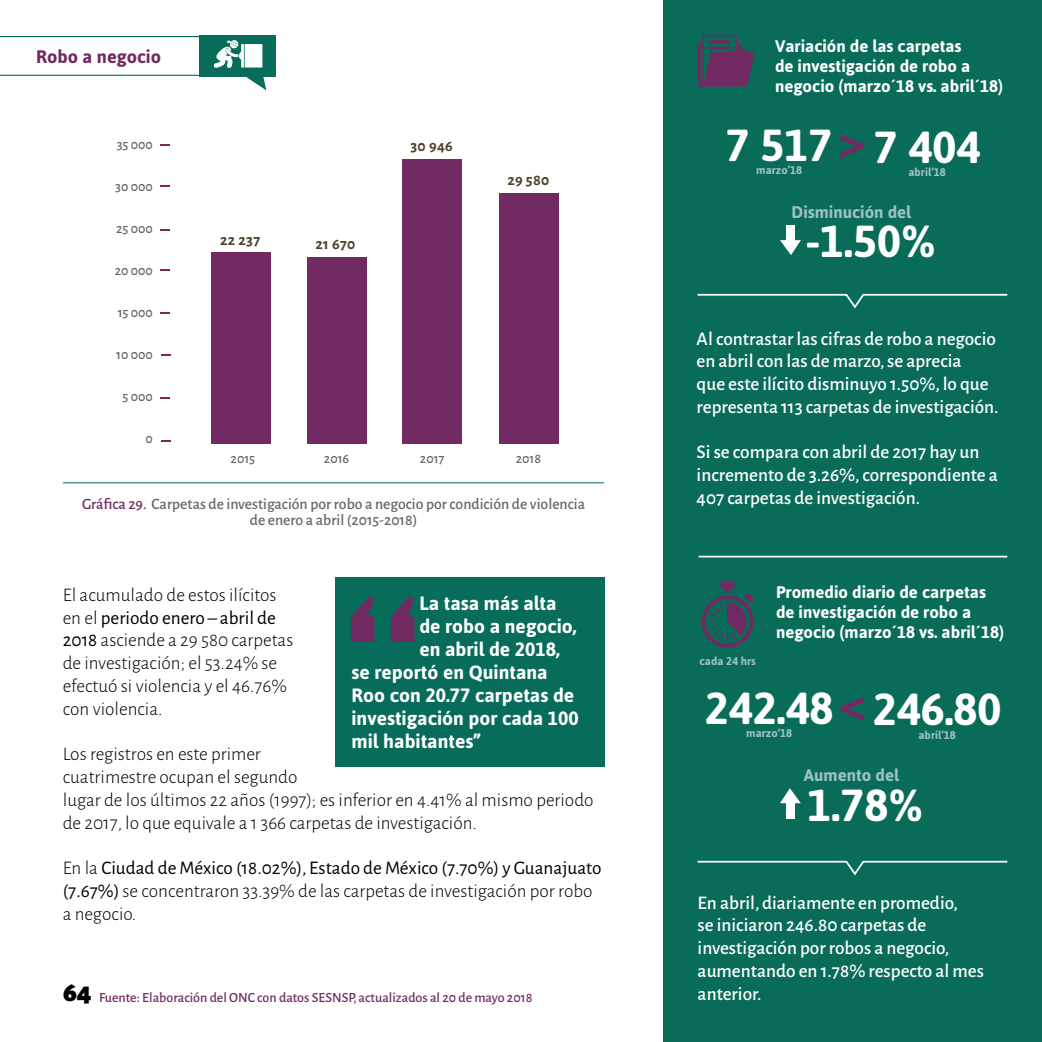
<style>
.page{position:relative;width:1042px;height:1042px;background:#fff}
.page>*{position:absolute;margin:0;border:0;box-sizing:border-box;transform-origin:0 0}
.t1{font:700 44.8px "Asap";color:#fff}
.t2{font:900 28px "Alegreya Sans";color:#000}
.t3{font:300 19.25px/22.8px "Alegreya Sans";color:#000}
.t4{font:500 19.25px/22.8px "Alegreya Sans";color:#fff}
.t5{font:700 19.25px "Asap";color:#fff}
.t6{font:700 18.2px "Asap";color:#712b62}
.t7{font:700 16.8px/20.1px "Asap";color:#fff}
.t8{font:700 16.8px "Asap";color:#9fc1c0}
.t9{font:500 15.75px/15.8px "Alegreya Sans";color:#666;text-align:center}
.t10{font:700 15.75px "Alegreya Sans SC";letter-spacing:.025em;color:#4d4129}
.t11{font:500 14px "Alegreya Sans";color:#712b62}
.t12{font:500 14px "Alegreya Sans";color:#666}
.t13{font:700 11.2px "Asap";color:#9fc1c0}
.s1{color:#712b62}
.s2{font-weight:400}
</style>
<div class="page">
<hr style="left:63px;top:482px;width:541px;height:1px;background:#076c5a">
<hr style="left:0;top:75px;width:199px;height:1px;background:#076c5a">
<svg style="left:245px;top:76px;width:21px;height:14px"></svg>
<hr style="left:0;top:36px;width:199px;height:1px;background:#076c5a">
<div style="left:199px;top:35px;width:77px;height:41px;background:#076c5a"></div>
<svg style="left:213px;top:40px;width:49px;height:28px"></svg>
<div style="left:335px;top:577px;width:269px;height:190px;background:#076c5a"></div>
<svg style="left:351px;top:596px;width:63px;height:46px"></svg>
<svg style="left:160px;top:397px;width:10px;height:2px"></svg>
<svg style="left:161px;top:354px;width:9px;height:2px"></svg>
<svg style="left:160px;top:185px;width:10px;height:2px"></svg>
<svg style="left:160px;top:144px;width:10px;height:2px"></svg>
<div style="left:211px;top:252px;width:59px;height:191px;background:#712b62"></div>
<div style="left:307px;top:257px;width:59px;height:186px;background:#712b62"></div>
<div style="left:403px;top:159px;width:59px;height:284px;background:#712b62"></div>
<div style="left:499px;top:193px;width:59px;height:250px;background:#712b62"></div>
<div style="left:663px;top:0;width:379px;height:1042px;background:#096c59"></div>
<svg style="left:697px;top:35px;width:57px;height:52px"></svg>
<svg style="left:701px;top:580px;width:53px;height:68px"></svg>
<svg style="left:697px;top:293px;width:311px;height:16px"></svg>
<svg style="left:697px;top:860px;width:311px;height:16px"></svg>
<hr style="left:698px;top:556px;width:309px;height:1px;background:#fff">
<div style="left:786px;top:225px;width:8px;height:17px;background:#fff"></div>
<svg style="left:780px;top:240px;width:21px;height:15px"></svg>
<div style="left:786px;top:801px;width:8px;height:17px;background:#fff"></div>
<svg style="left:780px;top:788px;width:21px;height:15px"></svg>
<p class="t6" style="left:36px;top:44px;width:127px">Robo a negocio</p>
<p class="t12" style="left:117px;top:135px;width:38px">35 000</p>
<p class="t12" style="left:115px;top:177px;width:39px">30 000</p>
<p class="t12" style="left:116px;top:219px;width:38px">25 000</p>
<p class="t12" style="left:115px;top:261px;width:40px">20 000</p>
<p class="t12" style="left:118px;top:303px;width:37px">15 000</p>
<p class="t12" style="left:116px;top:345px;width:38px">10 000</p>
<p class="t12" style="left:123px;top:387px;width:32px">5 000</p>
<p class="t12" style="left:145px;top:429px;width:9px">0</p>
<p class="t10" style="left:220px;top:229px;width:42px">22 237</p>
<p class="t10" style="left:315px;top:233px;width:42px">21 670</p>
<p class="t10" style="left:410px;top:134px;width:44px">30 946</p>
<p class="t10" style="left:507px;top:168px;width:44px">29 580</p>
<p class="t12" style="left:231px;top:449px;width:26px">2015</p>
<p class="t12" style="left:324px;top:449px;width:27px">2016</p>
<p class="t12" style="left:420px;top:449px;width:26px">2017</p>
<p class="t12" style="left:516px;top:449px;width:27px">2018</p>
<p class="t9" style="left:82px;top:495px;width:504px"><span class="s1">Gráfica 29.</span> Carpetas de investigación por robo a negocio por condición de violencia de enero a abril (2015-2018)</p>
<p class="t3" style="left:63px;top:583px;width:232px">El acumulado de estos ilícitos en el <span class="s2">periodo enero – abril de<br>2018</span> asciende a 29 580 carpetas de investigación; el 53.24% se efectuó si violencia y el 46.76% con violencia.</p>
<p class="t3" style="left:63px;top:742px;width:532px">Los registros en este primer<br>cuatrimestre ocupan el segundo<br>lugar de los últimos 22 años (1997); es inferior en 4.41% al mismo periodo de 2017, lo que equivale a 1 366 carpetas de investigación.</p>
<p class="t3" style="left:63px;top:856px;width:540px">En la <span class="s2">Ciudad de México (18.02%), Estado de México (7.70%) y Guanajuato (7.67%)</span> se concentraron 33.39% de las carpetas de investigación por robo a negocio.</p>
<p class="t5" style="left:419px;top:590px;width:139px">La tasa más alta</p>
<p class="t5" style="left:419px;top:613px;width:159px">de robo a negocio,</p>
<p class="t5" style="left:419px;top:636px;width:142px">en abril de 2018,</p>
<p class="t5" style="left:351px;top:659px;width:198px">se reportó en Quintana</p>
<p class="t5" style="left:351px;top:682px;width:224px">Roo con 20.77 carpetas de</p>
<p class="t5" style="left:351px;top:705px;width:229px">investigación por cada 100</p>
<p class="t5" style="left:351px;top:728px;width:130px">mil habitantes”</p>
<h2 class="t2" style="left:63px;top:970px;width:30px">64</h2>
<p class="t11" style="left:99px;top:987px;width:435px">Fuente: Elaboración del ONC con datos SESNSP, actualizados al 20 de mayo 2018</p>
<p class="t7" style="left:775px;top:35px;width:230px">Variación de las carpetas<br>de investigación de robo a negocio (marzo´18 vs. abril´18)</p>
<h1 class="t1" style="left:726px;top:115px;width:108px">7 517</h1>
<p class="t13" style="left:756px;top:163px;width:47px">marzo’18</p>
<h1 class="t1" style="left:874px;top:117px;width:108px">7 404</h1>
<p class="t13" style="left:908px;top:165px;width:39px">abril’18</p>
<p class="t8" style="left:791px;top:200px;width:121px">Disminución del</p>
<h1 class="t1" style="left:806px;top:211px;width:131px">-1.50%</h1>
<p class="t4" style="left:696px;top:326px;width:303px">Al contrastar las cifras de robo a negocio en abril con las de marzo, se aprecia<br>que este ilícito disminuyo 1.50%, lo que representa 113 carpetas de investigación.</p>
<p class="t4" style="left:696px;top:440px;width:303px">Si se compara con abril de 2017 hay un incremento de 3.26%, correspondiente a<br>407 carpetas de investigación.</p>
<p class="t13" style="left:699px;top:654px;width:58px">cada 24 hrs</p>
<p class="t7" style="left:776px;top:581px;width:230px">Promedio diario de carpetas de investigación de robo a negocio (marzo´18 vs. abril´18)</p>
<h1 class="t1" style="left:705px;top:678px;width:130px">242.48</h1>
<p class="t13" style="left:746px;top:725px;width:47px">marzo’18</p>
<h1 class="t1" style="left:873px;top:680px;width:130px">246.80</h1>
<p class="t13" style="left:918px;top:727px;width:39px">abril’18</p>
<p class="t8" style="left:804px;top:764px;width:97px">Aumento del</p>
<h1 class="t1" style="left:807px;top:775px;width:117px">1.78%</h1>
<p class="t4" style="left:697px;top:890px;width:288px">En abril, diariamente en promedio,<br>se iniciaron 246.80 carpetas de investigación por robos a negocio, aumentando en 1.78% respecto al mes anterior.</p>
</div>
